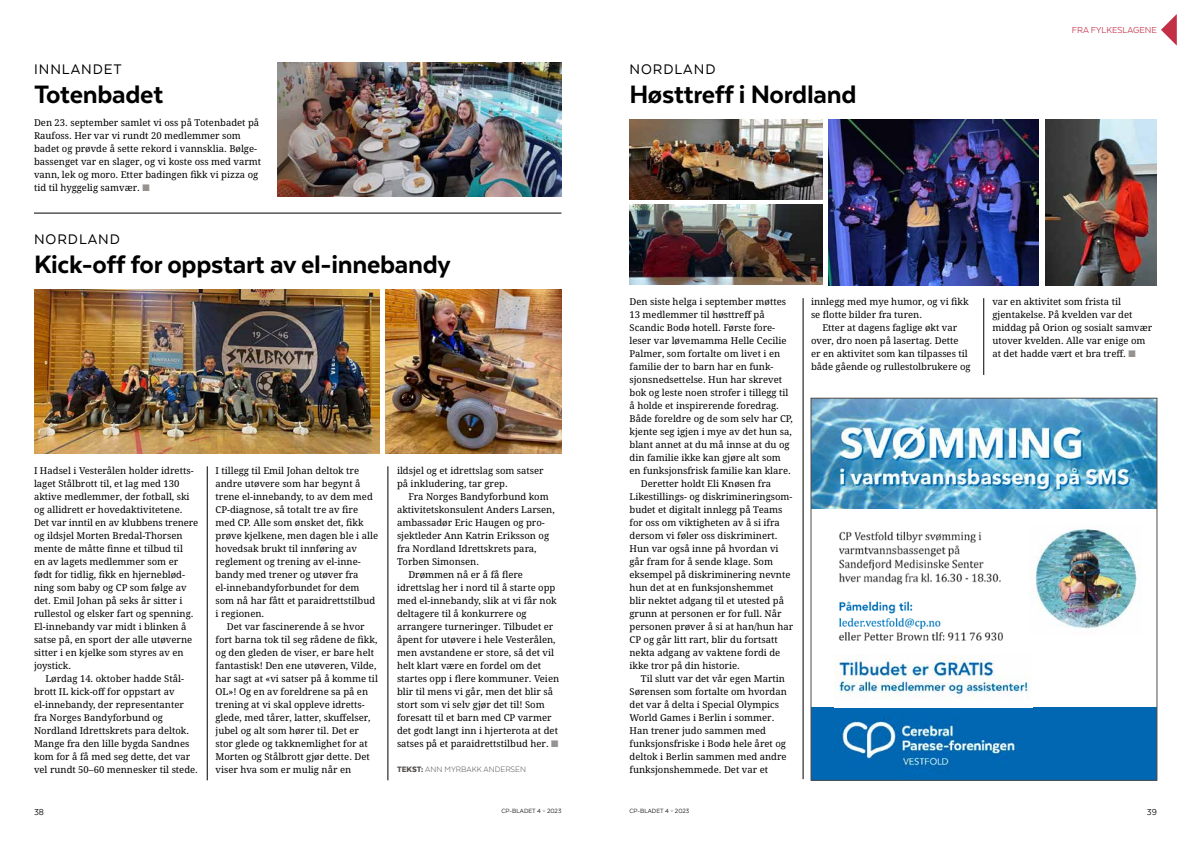
<style>
.page{position:relative;width:1191px;height:842px;background:#fff}
.page>*{position:absolute;margin:0;border:0;box-sizing:border-box;transform-origin:0 0}
.t1{font:800 29px "Texta";letter-spacing:-.01em;color:#000}
.t2{font:16px "Texta";letter-spacing:.06em;color:#000}
.t3{font:10px "Texta";color:#c22f46}
.t4{font:10px "Texta";color:#000}
.t5{font:9.5px/13px "Droid Serif Pro";color:#000}
.t6{font:300 9px "Texta";color:#514d4b}
.t7{font:7px "Texta";color:#000}
.s1{color:#969290}
.s2{font-weight:900}
</style>
<div class="page">
<svg style="left:1161px;top:15px;width:15px;height:30px"></svg>
<hr style="left:207px;top:466px;width:1px;height:314px;background:#000">
<hr style="left:387px;top:466px;width:1px;height:314px;background:#000">
<img style="left:278px;top:62px;width:283px;height:134px">
<img style="left:386px;top:289px;width:175px;height:165px">
<img style="left:34px;top:289px;width:346px;height:165px">
<hr style="left:34px;top:213px;width:527px;height:1px;background:#000">
<img style="left:812px;top:400px;width:343px;height:109px">
<img style="left:829px;top:119px;width:209px;height:166px">
<img style="left:630px;top:204px;width:192px;height:81px">
<img style="left:629px;top:119px;width:193px;height:81px">
<img style="left:1045px;top:119px;width:112px;height:166px">
<img style="left:839px;top:531px;width:162px;height:54px">
<img style="left:812px;top:707px;width:343px;height:71px">
<img style="left:838px;top:601px;width:165px;height:40px">
<img style="left:834px;top:654px;width:196px;height:45px">
<img style="left:1031px;top:529px;width:110px;height:100px">
<div style="left:810px;top:398px;width:347px;height:382px;border:1px solid #514d4b"></div>
<hr style="left:803px;top:298px;width:1px;height:481px;background:#000">
<hr style="left:983px;top:298px;width:1px;height:77px;background:#000">
<h2 class="t2" style="left:34px;top:61px;width:89px">INNLANDET</h2>
<h1 class="t1" style="left:34px;top:80px;width:131px">Totenbadet</h1>
<p class="t5" style="left:34px;top:116px;width:229px">Den 23. september samlet vi oss på Totenbadet på Raufoss. Her var vi rundt 20 medlemmer som badet og prøvde å sette rekord i vannsklia. Bølge&shy;bassenget var en slager, og vi koste oss med varmt vann, lek og moro. Etter badingen fikk vi pizza og tid til hyggelig samvær. <span class="s1">■</span></p>
<h2 class="t2" style="left:34px;top:231px;width:87px">NORDLAND</h2>
<h1 class="t1" style="left:34px;top:250px;width:418px">Kick-off for oppstart av el-innebandy</h1>
<p class="t5" style="left:34px;top:463px;width:166px">I Hadsel i Vesterålen holder idretts&shy;laget Stålbrott til, et lag med 130 aktive medlemmer, der fotball, ski og allidrett er hovedaktivitetene.<br>Det var inntil en av klubbens trenere og ildsjel Morten Bredal-Thorsen mente de måtte finne et tilbud til<br>en av lagets medlemmer som er født for tidlig, fikk en hjerneblød&shy;ning som baby og CP som følge av det. Emil Johan på seks år sitter i rullestol og elsker fart og spenning.<br>El-innebandy var midt i blinken å satse på, en sport der alle utøverne sitter i en kjelke som styres av en joystick.</p>
<p class="t5" style="left:34px;top:671px;width:165px;text-indent:11px">Lørdag 14. oktober hadde Stål&shy;brott IL kick-off for oppstart av el-innebandy, der representanter fra Norges Bandyforbund og Nordland Idrettskrets para deltok.<br>Mange fra den lille bygda Sandnes kom for å få med seg dette, det var vel rundt 50–60 mennesker til stede.</p>
<p class="t5" style="left:215px;top:463px;width:164px">I tillegg til Emil Johan deltok tre andre utøvere som har begynt å trene el-innebandy, to av dem med<br>CP-diagnose, så totalt tre av fire med CP. Alle som ønsket det, fikk prøve kjelkene, men dagen ble i alle hovedsak brukt til innføring av reglement og trening av el-inne&shy;bandy med trener og utøver fra el-innebandyforbundet for dem som nå har fått et paraidrettstilbud i regionen.</p>
<p class="t5" style="left:215px;top:619px;width:164px;text-indent:11px">Det var fascinerende å se hvor fort barna tok til seg rådene de fikk, og den gleden de viser, er bare helt fantastisk! Den ene utøveren, Vilde, har sagt at «vi satser på å komme til OL»! Og en av foreldrene sa på en trening at vi skal oppleve idretts&shy;glede, med tårer, latter, skuffelser, jubel og alt som hører til. Det er stor glede og takknemlighet for at Morten og Stålbrott gjør dette. Det viser hva som er mulig når en</p>
<p class="t5" style="left:397px;top:464px;width:148px">ildsjel og et idrettslag som satser på inkludering, tar grep.</p>
<p class="t5" style="left:408px;top:490px;width:142px">Fra Norges Bandyforbund kom</p>
<p class="t5" style="left:397px;top:503px;width:159px">aktivitetskonsulent Anders Larsen,</p>
<p class="t5" style="left:397px;top:516px;width:149px">ambassadør Eric Haugen og pro-</p>
<p class="t5" style="left:397px;top:529px;width:154px">sjektleder Ann Katrin Eriksson og</p>
<p class="t5" style="left:397px;top:542px;width:141px">fra Nordland Idrettskrets para,</p>
<p class="t5" style="left:397px;top:555px;width:84px">Torben Simonsen.</p>
<p class="t5" style="left:408px;top:568px;width:116px">Drømmen nå er å få flere</p>
<p class="t5" style="left:397px;top:581px;width:160px">idrettslag her i nord til å starte opp</p>
<p class="t5" style="left:397px;top:594px;width:161px">med el-innebandy, slik at vi får nok</p>
<p class="t5" style="left:397px;top:607px;width:131px">deltagere til å konkurrere og</p>
<p class="t5" style="left:397px;top:620px;width:158px">arrangere turneringer. Tilbudet er</p>
<p class="t5" style="left:397px;top:633px;width:160px">åpent for utøvere i hele Vesterålen,</p>
<p class="t5" style="left:397px;top:646px;width:159px">men avstandene er store, så det vil</p>
<p class="t5" style="left:397px;top:659px;width:146px">helt klart være en fordel om det</p>
<p class="t5" style="left:397px;top:672px;width:164px">startes opp i flere kommuner. Veien</p>
<p class="t5" style="left:397px;top:685px;width:158px">blir til mens vi går, men det blir så</p>
<p class="t5" style="left:397px;top:698px;width:149px">stort som vi selv gjør det til! Som</p>
<p class="t5" style="left:397px;top:711px;width:156px">foresatt til et barn med CP varmer</p>
<p class="t5" style="left:397px;top:724px;width:162px">det godt langt inn i hjerterota at det</p>
<p class="t5" style="left:397px;top:737px;width:163px">satses på et paraidrettstilbud her. <span class="s1">■</span></p>
<p class="t6" style="left:397px;top:765px;width:130px"><span class="s2">TEKST:</span> ANN MYRBAKK ANDERSEN</p>
<h2 class="t2" style="left:629px;top:61px;width:87px">NORDLAND</h2>
<h1 class="t1" style="left:629px;top:80px;width:228px">Høsttreff i Nordland</h1>
<p class="t3" style="left:1071px;top:25px;width:87px">FRA FYLKESLAGENE</p>
<p class="t5" style="left:629px;top:295px;width:158px">Den siste helga i september møttes</p>
<p class="t5" style="left:629px;top:308px;width:137px">13 medlemmer til høsttreff på</p>
<p class="t5" style="left:629px;top:321px;width:147px">Scandic Bodø hotell. Første fore-</p>
<p class="t5" style="left:629px;top:334px;width:158px">leser var løvemamma Helle Cecilie</p>
<p class="t5" style="left:629px;top:347px;width:152px">Palmer, som fortalte om livet i en</p>
<p class="t5" style="left:629px;top:360px;width:145px">familie der to barn har en funk-</p>
<p class="t5" style="left:629px;top:373px;width:154px">sjonsnedsettelse. Hun har skrevet</p>
<p class="t5" style="left:629px;top:386px;width:160px">bok og leste noen strofer i tillegg til</p>
<p class="t5" style="left:629px;top:399px;width:151px">å holde et inspirerende foredrag.</p>
<p class="t5" style="left:629px;top:412px;width:165px">Både foreldre og de som selv har CP,</p>
<p class="t5" style="left:629px;top:425px;width:164px">kjente seg igjen i mye av det hun sa,</p>
<p class="t5" style="left:629px;top:438px;width:162px">blant annet at du må innse at du og</p>
<p class="t5" style="left:629px;top:451px;width:153px">din familie ikke kan gjøre alt som</p>
<p class="t5" style="left:629px;top:464px;width:163px">en funksjonsfrisk familie kan klare.</p>
<p class="t5" style="left:641px;top:477px;width:132px">Deretter holdt Eli Knøsen fra</p>
<p class="t5" style="left:629px;top:490px;width:164px">Likestillings- og diskrimineringsom-</p>
<p class="t5" style="left:629px;top:503px;width:154px">budet et digitalt innlegg på Teams</p>
<p class="t5" style="left:629px;top:516px;width:152px">for oss om viktigheten av å si ifra</p>
<p class="t5" style="left:629px;top:529px;width:150px">dersom vi føler oss diskriminert.</p>
<p class="t5" style="left:629px;top:542px;width:150px">Hun var også inne på hvordan vi</p>
<p class="t5" style="left:629px;top:555px;width:145px">går fram for å sende klage. Som</p>
<p class="t5" style="left:629px;top:568px;width:162px">eksempel på diskriminering nevnte</p>
<p class="t5" style="left:629px;top:581px;width:145px">hun det at en funksjonshemmet</p>
<p class="t5" style="left:629px;top:594px;width:156px">blir nektet adgang til et utested på</p>
<p class="t5" style="left:629px;top:607px;width:154px">grunn at personen er for full. Når</p>
<p class="t5" style="left:629px;top:620px;width:165px">personen prøver å si at han/hun har</p>
<p class="t5" style="left:629px;top:633px;width:150px">CP og går litt rart, blir du fortsatt</p>
<p class="t5" style="left:629px;top:646px;width:152px">nekta adgang av vaktene fordi de</p>
<p class="t5" style="left:629px;top:659px;width:112px">ikke tror på din historie.</p>
<p class="t5" style="left:641px;top:672px;width:146px">Til slutt var det vår egen Martin</p>
<p class="t5" style="left:629px;top:685px;width:159px">Sørensen som fortalte om hvordan</p>
<p class="t5" style="left:629px;top:698px;width:151px">det var å delta i Special Olympics</p>
<p class="t5" style="left:629px;top:711px;width:146px">World Games i Berlin i sommer.</p>
<p class="t5" style="left:629px;top:724px;width:138px">Han trener judo sammen med</p>
<p class="t5" style="left:629px;top:737px;width:158px">funksjonsfriske i Bodø hele året og</p>
<p class="t5" style="left:629px;top:750px;width:159px">deltok i Berlin sammen med andre</p>
<p class="t5" style="left:629px;top:763px;width:140px">funksjonshemmede. Det var et</p>
<p class="t5" style="left:811px;top:295px;width:159px">innlegg med mye humor, og vi fikk se flotte bilder fra turen.</p>
<p class="t5" style="left:811px;top:321px;width:161px;text-indent:11px">Etter at dagens faglige økt var over, dro noen på lasertag. Dette<br>er en aktivitet som kan tilpasses til både gående og rullestolbrukere og</p>
<p class="t5" style="left:992px;top:295px;width:161px">var en aktivitet som frista til gjentakelse. På kvelden var det middag på Orion og sosialt samvær utover kvelden. Alle var enige om at det hadde vært et bra treff. <span class="s1">■</span></p>
<p class="t4" style="left:34px;top:807px;width:12px">38</p>
<p class="t7" style="left:501px;top:807px;width:61px">CP-BLADET 4 – 2023</p>
<p class="t7" style="left:629px;top:807px;width:61px">CP-BLADET 4 – 2023</p>
<p class="t4" style="left:1146px;top:807px;width:12px">39</p>
</div>
